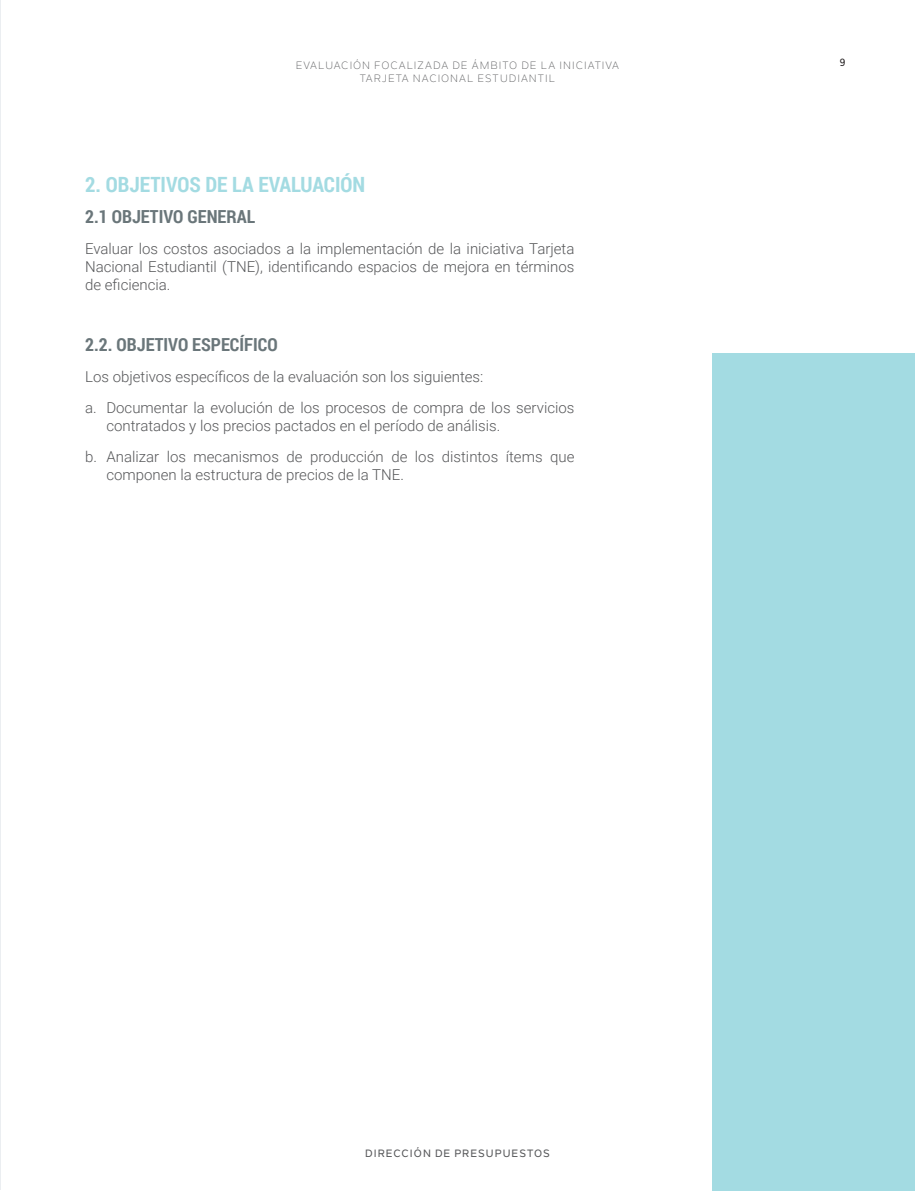
<style>
.page{position:relative;width:915px;height:1191px;background:#fff}
.page>*{position:absolute;margin:0;border:0;box-sizing:border-box;transform-origin:0 0}
.titulo{font:700 21px "Roboto Condensed";color:#a3dbe2}
.subtitulo{font:700 18px "Roboto Condensed";color:#6a767a}
.TEXTO{font:300 15px/18px "Roboto";color:#57585a}
.t1{font:10.5px/12.6px "Nolan Next";letter-spacing:.1em;color:#57585a;text-align:center}
.t2{font:500 10.5px "Nolan Next";letter-spacing:.1em;color:#57585a}
.t3{font:500 10.5px "Nolan Next";color:#231f20}
</style>
<div class="page">
<hr style="left:0;top:0;width:1px;height:1189px;background:#ebeef1">
<div style="left:712px;top:353px;width:202px;height:838px;background:#a3dbe2"></div>
<p class="t1" style="left:296px;top:59px;width:325px">EVALUACIÓN FOCALIZADA DE ÁMBITO DE LA INICIATIVA<br>TARJETA NACIONAL ESTUDIANTIL</p>
<p class="titulo" style="left:85px;top:170px;width:281px">2. OBJETIVOS DE LA EVALUACIÓN</p>
<p class="subtitulo" style="left:85px;top:204px;width:171px">2.1 OBJETIVO GENERAL</p>
<p class="TEXTO" style="left:85px;top:239px;width:490px;text-align:justify">Evaluar los costos asociados a la implementación de la iniciativa Tarjeta Nacional Estudiantil (TNE), identificando espacios de mejora en términos de eficiencia.</p>
<p class="subtitulo" style="left:85px;top:332px;width:194px">2.2. OBJETIVO ESPECÍFICO</p>
<p class="TEXTO" style="left:85px;top:367px;width:399px">Los objetivos específicos de la evaluación son los siguientes:</p>
<p class="TEXTO" style="left:106px;top:398px;width:469px;text-indent:-21px">a. Documentar la evolución de los procesos de compra de los servicios contratados y los precios pactados en el período de análisis.</p>
<p class="TEXTO" style="left:106px;top:446px;width:469px;text-indent:-21px">b. Analizar los mecanismos de producción de los distintos ítems que componen la estructura de precios de la TNE.</p>
<p class="t3" style="left:839px;top:56px;width:7px">9</p>
<p class="t2" style="left:365px;top:1147px;width:186px">DIRECCIÓN DE PRESUPUESTOS</p>
</div>
